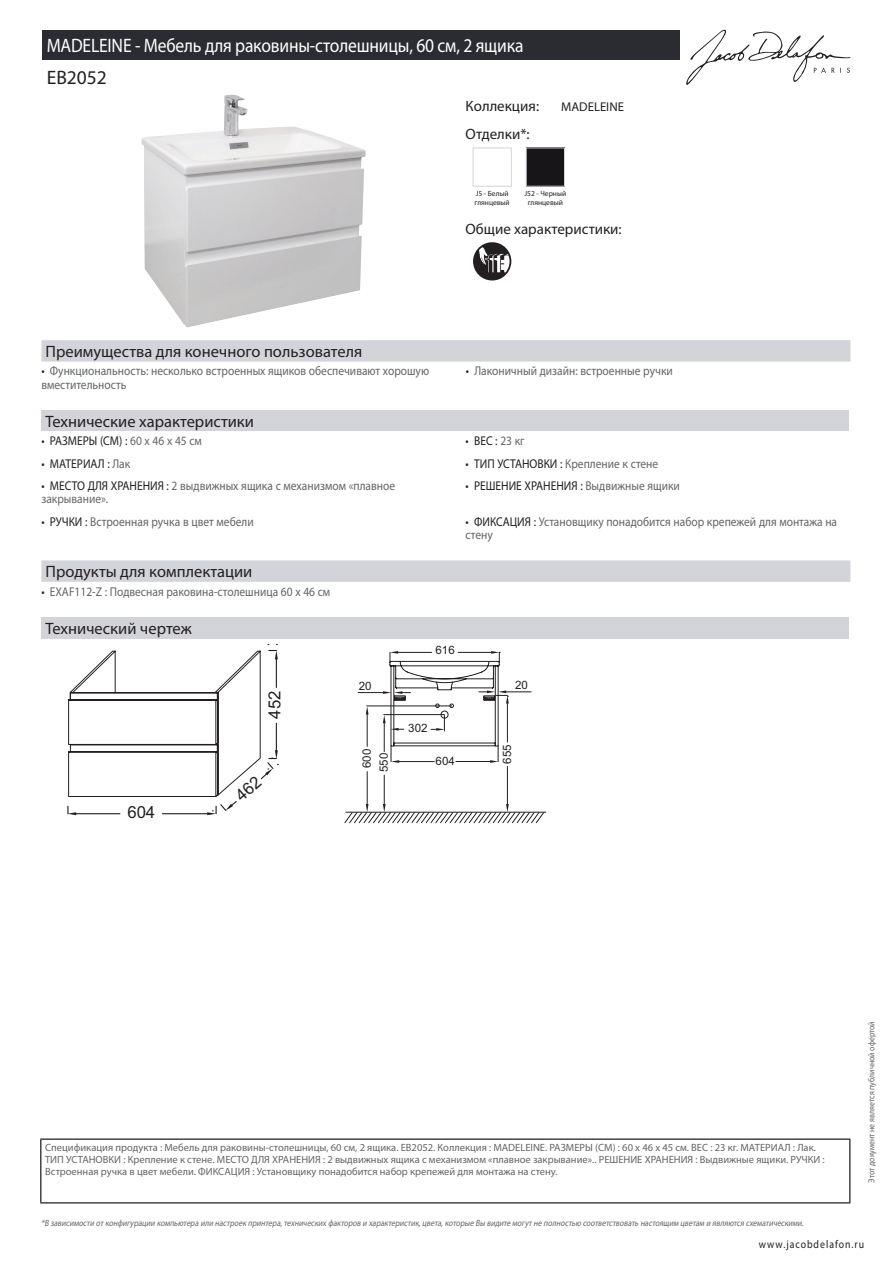
<style>
.page{position:relative;width:893px;height:1263px;background:#fff}
.page>*{position:absolute;margin:0;border:0;box-sizing:border-box;transform-origin:0 0}
.t1{font:19.5px "Myriad Pro";letter-spacing:-.01em;color:#fff;scale:.9 1}
.t2{font:19.5px "Myriad Pro";color:#231f20}
.t3{font:16.65px "Arial";color:#231f20}
.t4{font:16.5px "Myriad Pro";color:#231f20}
.t5{font:15px "Myriad Pro";color:#231f20}
.t6{font:12.75px/13.5px "Myriad Pro";color:#626568;scale:.9 1}
.t7{font:12.75px "Myriad Pro";color:#231f20;scale:.9 1}
.t8{font:12.75px "Myriad Pro";color:#231f20}
.t9{font:11.55px "Arial";color:#231f20}
.t10{font:11.25px "Myriad Pro";letter-spacing:.1em;color:#231f20;scale:.87 1}
.t11{font:10.5px/12px "Myriad Pro";color:#626568}
.t12{font:italic 9px "Myriad Pro";color:#626568;scale:.87 1}
.t13{font:9px "Myriad Pro";color:#626568;scale:.87 1}
.t14{font:7.5px/9px "Myriad Pro";color:#231f20}
.s1{color:#231f20}
.s2{color:#626568}
</style>
<div class="page">
<svg style="left:686px;top:30px;width:164px;height:55px"></svg>
<img style="left:141px;top:95px;width:225px;height:233px">
<div style="left:473px;top:148px;width:39px;height:39px;border:1px solid #d3d4da"></div>
<img style="left:528px;top:150px;width:35px;height:35px">
<div style="left:526px;top:148px;width:39px;height:39px;border:1px solid #d3d4da"></div>
<svg style="left:473px;top:242px;width:38px;height:38px"></svg>
<div style="left:41px;top:340px;width:809px;height:22px;background:#d3d4da"></div>
<div style="left:41px;top:410px;width:808px;height:21px;background:#d3d4da"></div>
<div style="left:41px;top:560px;width:809px;height:22px;background:#d3d4da"></div>
<div style="left:41px;top:617px;width:808px;height:21px;background:#d3d4da"></div>
<svg style="left:344px;top:651px;width:202px;height:172px"></svg>
<div style="left:43px;top:30px;width:637px;height:30px;background:#2a2c32"></div>
<hr style="left:40px;top:1138px;width:810px;height:2px;background:#040503">
<hr style="left:40px;top:1140px;width:1px;height:62px;background:#040503">
<hr style="left:849px;top:1140px;width:1px;height:62px;background:#040503">
<hr style="left:40px;top:1202px;width:810px;height:1px;background:#040503">
<svg style="left:67px;top:644px;width:211px;height:171px"></svg>
<h1 class="t1" style="left:47px;top:33px;width:531px">MADELEINE - Мебель для раковины-столешницы, 60 см, 2 ящика</h1>
<h1 class="t2" style="left:47px;top:66px;width:62px">EB2052</h1>
<h3 class="t5" style="left:466px;top:96px;width:75px">Коллекция:</h3>
<p class="t8" style="left:561px;top:99px;width:64px">MADELEINE</p>
<h3 class="t5" style="left:466px;top:125px;width:66px">Отделки*:</h3>
<p class="t14" style="left:475px;top:189px;width:37px">J5 - Белый глянцевый</p>
<p class="t14" style="left:524px;top:189px;width:43px;text-align:center">J52 - Черный глянцевый</p>
<h3 class="t5" style="left:466px;top:219px;width:158px">Общие характеристики:</h3>
<h3 class="t4" style="left:46px;top:341px;width:318px">Преимущества для конечного пользователя</h3>
<p class="t6" style="left:41px;top:364px;width:432px"><span class="s1">•</span> Функциональность: несколько встроенных ящиков обеспечивают хорошую вместительность</p>
<p class="t6" style="left:466px;top:364px;width:231px"><span class="s1">•</span> Лаконичный дизайн: встроенные ручки</p>
<h3 class="t4" style="left:46px;top:411px;width:210px">Технические характеристики</h3>
<p class="t7" style="left:41px;top:433px;width:180px">• РАЗМЕРЫ (СМ) : <span class="s2">60 x 46 x 45 см</span></p>
<p class="t7" style="left:466px;top:433px;width:67px">• ВЕС : <span class="s2">23 кг</span></p>
<p class="t7" style="left:41px;top:455px;width:100px">• МАТЕРИАЛ : <span class="s2">Лак</span></p>
<p class="t6" style="left:466px;top:456px;width:216px"><span class="s1">• ТИП УСТАНОВКИ :</span> Крепление к стене</p>
<p class="t6" style="left:41px;top:479px;width:395px"><span class="s1">• МЕСТО ДЛЯ ХРАНЕНИЯ :</span> 2 выдвижных ящика с механизмом «плавное закрывание».</p>
<p class="t7" style="left:466px;top:478px;width:240px">• РЕШЕНИЕ ХРАНЕНИЯ : <span class="s2">Выдвижные ящики</span></p>
<p class="t6" style="left:41px;top:514px;width:237px"><span class="s1">• РУЧКИ :</span> Встроенная ручка в цвет мебели</p>
<p class="t6" style="left:466px;top:514px;width:414px"><span class="s1">• ФИКСАЦИЯ :</span> Установщику понадобится набор крепежей для монтажа на стену</p>
<h3 class="t4" style="left:46px;top:562px;width:208px">Продукты для комплектации</h3>
<p class="t6" style="left:41px;top:584px;width:322px"><span class="s1">•</span> EXAF112-Z : Подвесная раковина-столешница 60 x 46 см</p>
<h3 class="t4" style="left:46px;top:618px;width:148px">Технический чертеж</h3>
<h2 class="t3" style="left:127px;top:800px;width:29px">604</h2>
<h2 class="t3" style="left:263px;top:719px;width:29px;rotate:-90deg">452</h2>
<p class="t9" style="left:435px;top:642px;width:21px">616</p>
<p class="t9" style="left:359px;top:678px;width:14px">20</p>
<p class="t9" style="left:515px;top:677px;width:14px">20</p>
<p class="t9" style="left:359px;top:768px;width:21px;rotate:-90deg">600</p>
<p class="t9" style="left:376px;top:772px;width:21px;rotate:-90deg">550</p>
<p class="t9" style="left:408px;top:720px;width:21px">302</p>
<p class="t9" style="left:436px;top:753px;width:21px">604</p>
<p class="t9" style="left:499px;top:764px;width:21px;rotate:-90deg">655</p>
<p class="t11" style="left:45px;top:1141px;width:781px">Спецификация продукта : Мебель для раковины-столешницы, 60 см, 2 ящика. EB2052. Коллекция : MADELEINE. РАЗМЕРЫ (СМ) : 60 x 46 x 45 см. ВЕС : 23 кг. МАТЕРИАЛ : Лак.<br>ТИП УСТАНОВКИ : Крепление к стене. МЕСТО ДЛЯ ХРАНЕНИЯ : 2 выдвижных ящика с механизмом «плавное закрывание».. РЕШЕНИЕ ХРАНЕНИЯ : Выдвижные ящики. РУЧКИ :<br>Встроенная ручка в цвет мебели. ФИКСАЦИЯ : Установщику понадобится набор крепежей для монтажа на стену.</p>
<p class="t12" style="left:41px;top:1217px;width:880px">*В зависимости отконфигурации компьютера или настроек принтера,технических факторов и характеристик,цвета,которые Вы видите могутне полностью соответствовать настоящим цветам и являются схематическими.</p>
<p class="t13" style="left:866px;top:1183px;width:187px;rotate:-90deg">Этот документ не является публичной офертой</p>
<p class="t10" style="left:759px;top:1237px;width:122px">www.jacobdelafon.ru</p>
</div>
